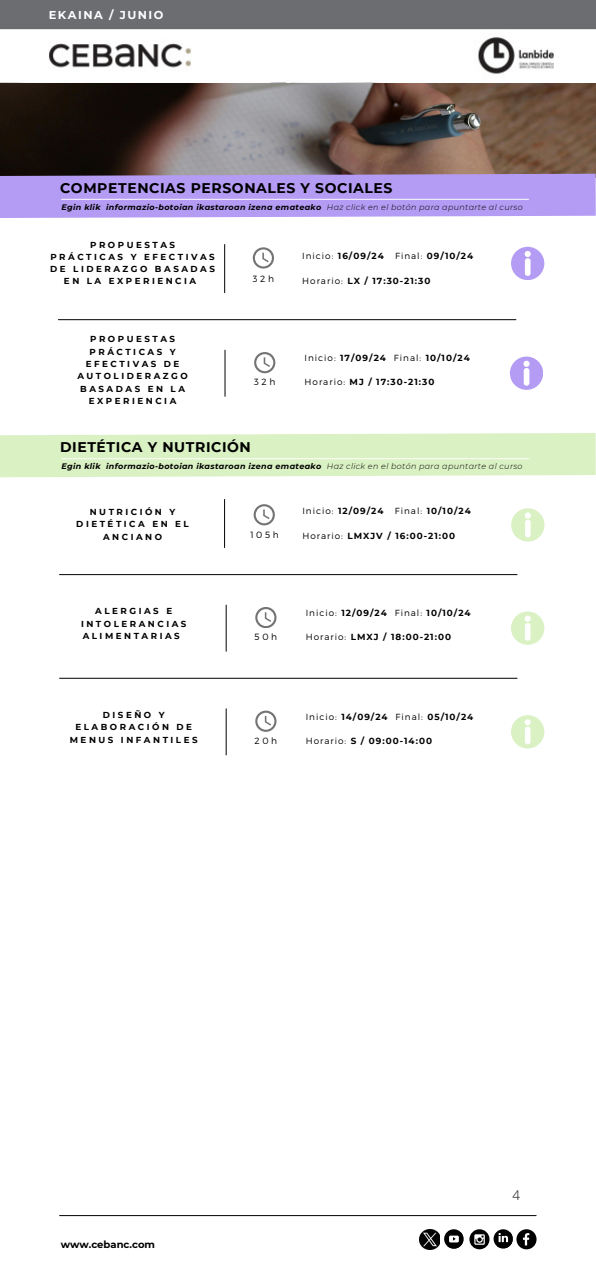
<style>
.page{position:relative;width:596px;height:1262px;background:#fff}
.page>*{position:absolute;margin:0;border:0;box-sizing:border-box;transform-origin:0 0}
.t1{font:700 14px "Montserrat";letter-spacing:.04em;color:#000}
.t2{font:300 13.3px "Open Sans";color:#000}
.t3{font:700 11.4px "Montserrat";letter-spacing:.13em;color:#fdfdfd}
.t4{font:700 10px "Montserrat";color:#000}
.t5{font:300 9px "Montserrat";letter-spacing:.29em;color:#000}
.t6{font:700 8.8px "Montserrat";letter-spacing:.115em;color:#000}
.t7{font:300 8.8px "Montserrat";letter-spacing:.115em;color:#000}
.t8{font:700 8.7px/12.3px "Montserrat";letter-spacing:.29em;color:#000;text-align:center}
.t9{font:italic 700 8px "Montserrat";letter-spacing:.04em;color:#000}
.s1{font-weight:300}
.s2{font-weight:700}
</style>
<div class="page">
<svg style="left:469px;top:1229px;width:20px;height:20px"></svg>
<svg style="left:474px;top:1234px;width:10px;height:10px"></svg>
<img style="left:419px;top:1229px;width:21px;height:20px">
<svg style="left:444px;top:1229px;width:19px;height:19px"></svg>
<svg style="left:447px;top:1232px;width:17px;height:17px"></svg>
<hr style="left:60px;top:1215px;width:476px;height:1px;background:#000">
<svg style="left:493px;top:1229px;width:19px;height:19px"></svg>
<svg style="left:496px;top:1229px;width:40px;height:20px"></svg>
<img style="left:0;top:0;width:596px;height:152px">
<img style="left:0;top:83px;width:595px;height:69px">
<svg style="left:0;top:152px;width:596px;height:66px"></svg>
<hr style="left:61px;top:199px;width:467px;height:1px;background:#fdfdfd">
<svg style="left:253px;top:247px;width:21px;height:21px"></svg>
<hr style="left:224px;top:244px;width:1px;height:49px;background:#000">
<svg style="left:511px;top:247px;width:33px;height:33px"></svg>
<svg style="left:254px;top:352px;width:21px;height:21px"></svg>
<svg style="left:255px;top:607px;width:21px;height:21px"></svg>
<svg style="left:255px;top:710px;width:21px;height:21px"></svg>
<hr style="left:224px;top:350px;width:1px;height:46px;background:#000">
<hr style="left:226px;top:605px;width:1px;height:46px;background:#000">
<hr style="left:226px;top:709px;width:1px;height:46px;background:#000">
<svg style="left:510px;top:356px;width:32px;height:33px"></svg>
<svg style="left:511px;top:611px;width:33px;height:33px"></svg>
<svg style="left:511px;top:715px;width:33px;height:33px"></svg>
<hr style="left:58px;top:319px;width:458px;height:1px;background:#000">
<hr style="left:59px;top:574px;width:458px;height:1px;background:#000">
<hr style="left:59px;top:678px;width:458px;height:1px;background:#000">
<svg style="left:0;top:433px;width:596px;height:45px"></svg>
<hr style="left:61px;top:458px;width:467px;height:1px;background:#fdfdfd">
<svg style="left:253px;top:504px;width:21px;height:21px"></svg>
<hr style="left:224px;top:499px;width:1px;height:48px;background:#000">
<svg style="left:511px;top:508px;width:33px;height:33px"></svg>
<p class="t3" style="left:49px;top:8px;width:116px">EKAINA / JUNIO</p>
<p class="t1" style="left:60px;top:179px;width:334px">COMPETENCIAS PERSONALES Y SOCIALES</p>
<h4 class="t9" style="left:62px;top:202px;width:462px">Egin klik informazio-botoian ikastaroan izena emateako <span class="s1">Haz click en el botón para apuntarte al curso</span></h4>
<p class="t8" style="left:50px;top:238px;width:166px">PROPUESTAS<br>PRÁCTICAS Y EFECTIVAS<br>DE LIDERAZGO BASADAS<br>EN LA EXPERIENCIA</p>
<p class="t8" style="left:77px;top:333px;width:112px">PROPUESTAS<br>PRÁCTICAS Y<br>EFECTIVAS DE<br>AUTOLIDERAZGO<br>BASADAS EN LA<br>EXPERIENCIA</p>
<h5 class="t5" style="left:253px;top:272px;width:23px">32h</h5>
<h4 class="t5" style="left:254px;top:376px;width:23px">32h</h4>
<p class="t6" style="left:302px;top:251px;width:83px"><span class="s1">Inicio:</span> 16/09/24</p>
<p class="t6" style="left:395px;top:251px;width:80px"><span class="s1">Final:</span> 09/10/24</p>
<p class="t6" style="left:302px;top:275px;width:130px"><span class="s1">Horario:</span> LX / 17:30-21:30</p>
<p class="t7" style="left:304px;top:352px;width:118px">Inicio: <span class="s2">17/09/24</span> Final:</p>
<h4 class="t6" style="left:425px;top:352px;width:46px">10/10/24</h4>
<h4 class="t6" style="left:304px;top:377px;width:131px"><span class="s1">Horario:</span> MJ / 17:30-21:30</h4>
<p class="t1" style="left:60px;top:439px;width:192px">DIETÉTICA Y NUTRICIÓN</p>
<h5 class="t9" style="left:61px;top:461px;width:462px">Egin klik informazio-botoian ikastaroan izena emateako <span class="s1">Haz click en el botón para apuntarte al curso</span></h5>
<p class="t6" style="left:302px;top:506px;width:83px"><span class="s1">Inicio:</span> 12/09/24</p>
<p class="t6" style="left:394px;top:506px;width:77px"><span class="s1">Final:</span> 10/10/24</p>
<h4 class="t6" style="left:302px;top:530px;width:154px"><span class="s1">Horario:</span> LMXJV / 16:00-21:00</h4>
<p class="t8" style="left:76px;top:506px;width:114px">NUTRICIÓN Y<br>DIETÉTICA EN EL<br>ANCIANO</p>
<p class="t5" style="left:250px;top:529px;width:30px">105h</p>
<h5 class="t8" style="left:81px;top:605px;width:107px">ALERGIAS E<br>INTOLERANCIAS<br>ALIMENTARIAS</h5>
<p class="t8" style="left:70px;top:708px;width:129px">DISEÑO Y<br>ELABORACIÓN DE<br>MENUS INFANTILES</p>
<p class="t5" style="left:254px;top:631px;width:24px">50h</p>
<p class="t5" style="left:254px;top:735px;width:24px">20h</p>
<p class="t7" style="left:305px;top:607px;width:118px">Inicio: <span class="s2">12/09/24</span> Final:</p>
<p class="t6" style="left:426px;top:607px;width:46px">10/10/24</p>
<p class="t6" style="left:305px;top:632px;width:147px"><span class="s1">Horario:</span> LMXJ / 18:00-21:00</p>
<p class="t7" style="left:305px;top:711px;width:119px">Inicio: <span class="s2">14/09/24</span> Final:</p>
<h1 class="t6" style="left:427px;top:711px;width:47px">05/10/24</h1>
<h1 class="t6" style="left:305px;top:735px;width:128px"><span class="s1">Horario:</span> S / 09:00-14:00</h1>
<p class="t4" style="left:61px;top:1237px;width:96px">www.cebanc.com</p>
<h5 class="t2" style="left:512px;top:1186px;width:9px">4</h5>
</div>
